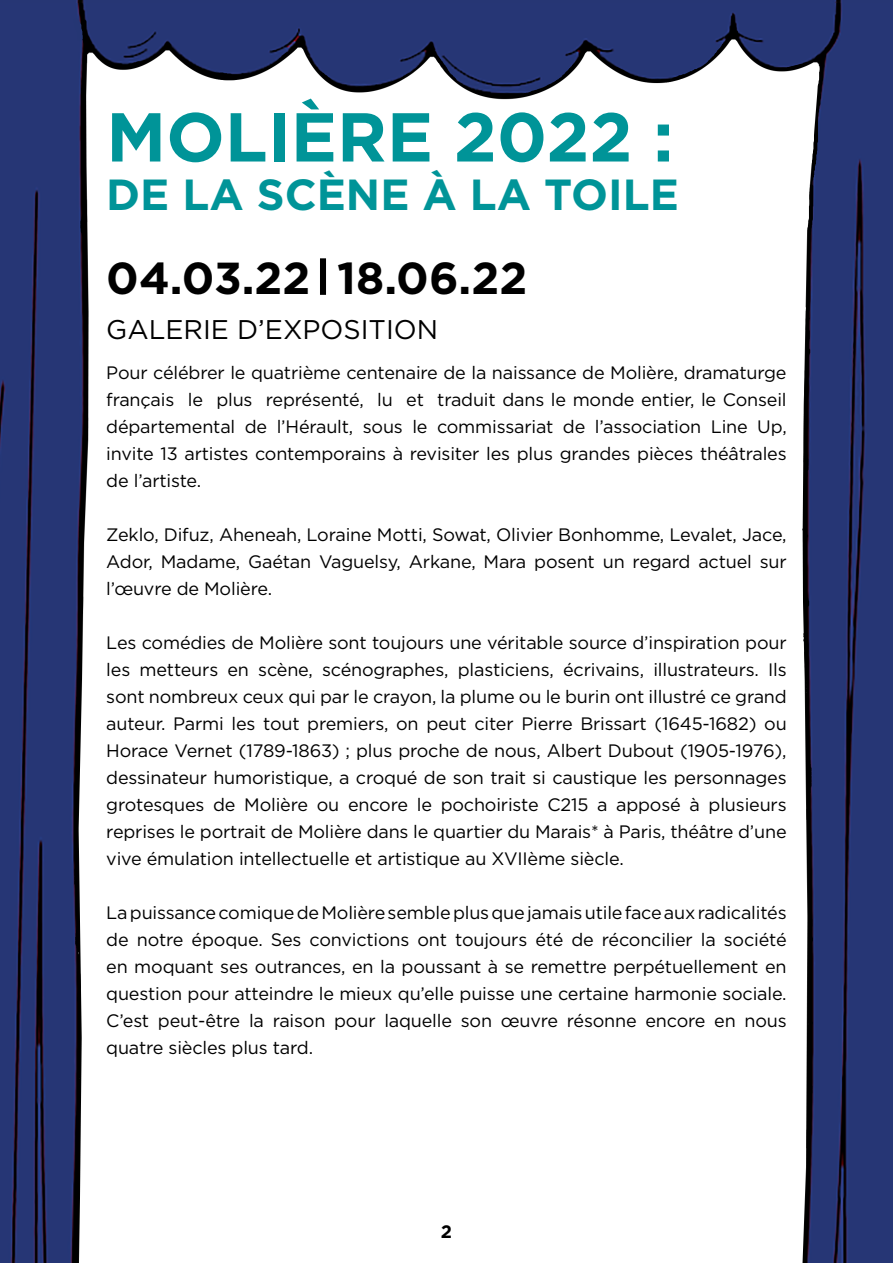
<style>
.page{position:relative;width:893px;height:1263px;background:#fff}
.page>*{position:absolute;margin:0;border:0;box-sizing:border-box;transform-origin:0 0}
.t1{font:700 69px "Gotham";color:#009498}
.t2{font:700 44.85px "Gotham";color:#000}
.t3{font:700 43.5px "Gotham";color:#009498}
.t4{font:27px "Gotham";color:#000}
.t5{font:18px/27px "Gotham";letter-spacing:-.01em;color:#000;text-align:justify}
.t6{font:700 18px "Gotham";color:#000}
</style>
<div class="page">
<img style="left:0;top:3px;width:893px;height:1260px">
<hr style="left:0;top:0;width:893px;height:3px;background:#263674">
<div style="left:320px;top:258px;width:6px;height:37px;background:#000"></div>
<p class="t1" style="left:106px;top:91px;width:569px">MOLIÈRE 2022 :</p>
<p class="t3" style="left:106px;top:165px;width:574px">DE LA SCÈNE À LA TOILE</p>
<p class="t2" style="left:106px;top:249px;width:422px">04.03.22 18.06.22</p>
<p class="t4" style="left:106px;top:312px;width:333px">GALERIE D’EXPOSITION</p>
<p class="t5" style="left:106px;top:359px;width:682px">Pour célébrer le quatrième centenaire de la naissance de Molière, dramaturge français le plus représenté, lu et traduit dans le monde entier, le Conseil départemental de l’Hérault, sous le commissariat de l’association Line Up, invite 13 artistes contemporains à revisiter les plus grandes pièces théâtrales de l’artiste.</p>
<p class="t5" style="left:106px;top:521px;width:682px">Zeklo, Difuz, Aheneah, Loraine Motti, Sowat, Olivier Bonhomme, Levalet, Jace, Ador, Madame, Gaétan Vaguelsy, Arkane, Mara posent un regard actuel sur l’œuvre de Molière.</p>
<p class="t5" style="left:106px;top:629px;width:682px">Les comédies de Molière sont toujours une véritable source d’inspiration pour les metteurs en scène, scénographes, plasticiens, écrivains, illustrateurs. Ils sont nombreux ceux qui par le crayon, la plume ou le burin ont illustré ce grand auteur. Parmi les tout premiers, on peut citer Pierre Brissart (1645-1682) ou Horace Vernet (1789-1863) ; plus proche de nous, Albert Dubout (1905-1976), dessinateur humoristique, a croqué de son trait si caustique les personnages grotesques de Molière ou encore le pochoiriste C215 a apposé à plusieurs reprises le portrait de Molière dans le quartier du Marais* à Paris, théâtre d’une vive émulation intellectuelle et artistique au XVIIème siècle.</p>
<p class="t5" style="left:106px;top:899px;width:682px">La puissance comique de Molière semble plus que jamais utile face aux radicalités de notre époque. Ses convictions ont toujours été de réconcilier la société en moquant ses outrances, en la poussant à se remettre perpétuellement en question pour atteindre le mieux qu’elle puisse une certaine harmonie sociale.<br>C’est peut-être la raison pour laquelle son œuvre résonne encore en nous quatre siècles plus tard.</p>
<p class="t6" style="left:441px;top:1220px;width:13px">2</p>
</div>
